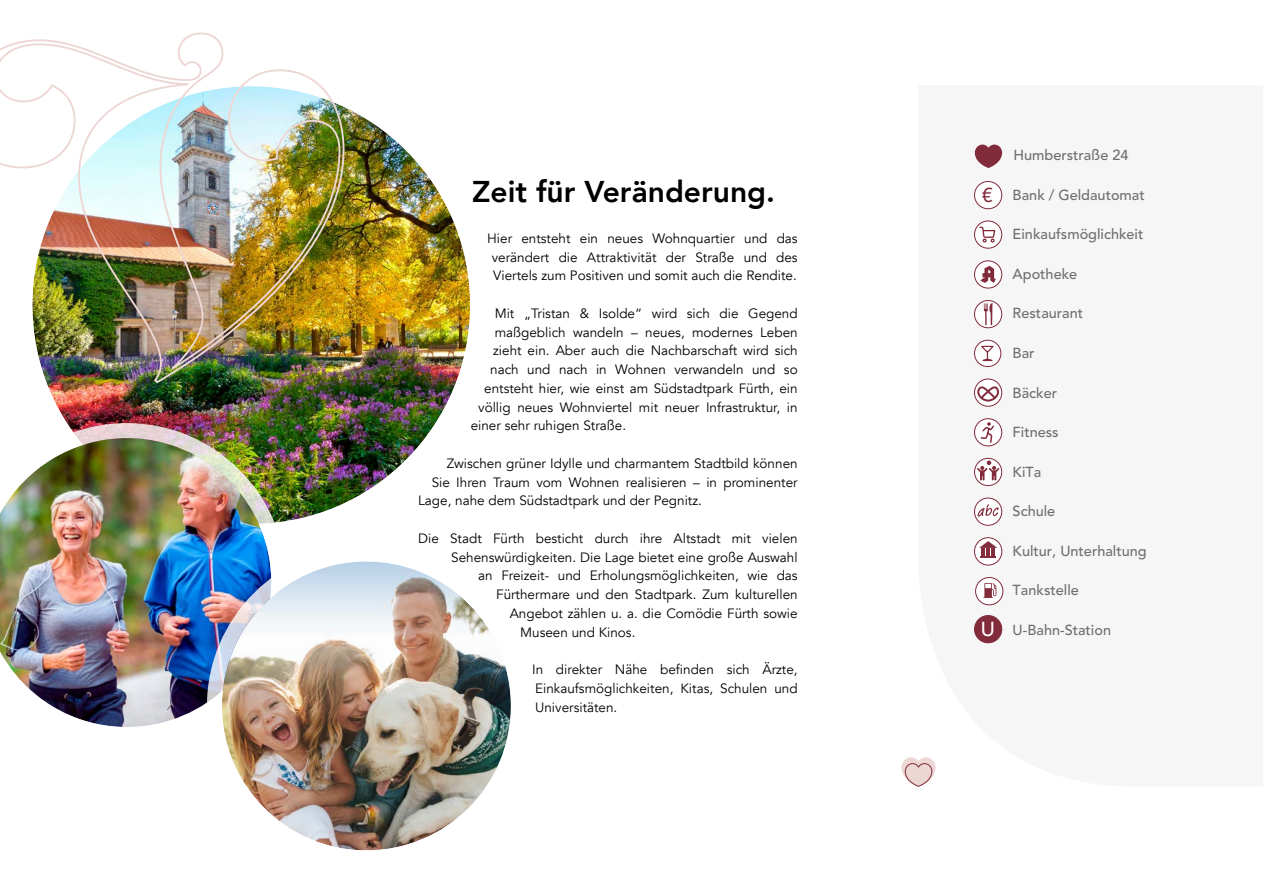
<style>
.page{position:relative;width:1263px;height:893px;background:#fff}
.page>*{position:absolute;margin:0;border:0;box-sizing:border-box;transform-origin:0 0}
.t1{font:800 30px "Avenir";color:#000}
.t2{font:500 20.1px "Avenir LT Std";color:#fff}
.t3{font:500 20.1px "Avenir LT Std";color:#822b3b}
.t4{font:500 14.4px "Avenir LT Std";color:#706f6f}
.t5{font:13.5px/18.8px "Avenir";color:#000;text-align:center}
</style>
<div class="page">
<svg style="left:974px;top:458px;width:28px;height:28px"></svg>
<svg style="left:977px;top:460px;width:22px;height:20px"></svg>
<svg style="left:974px;top:418px;width:28px;height:28px"></svg>
<svg style="left:980px;top:422px;width:15px;height:22px"></svg>
<div style="left:974px;top:498px;width:28px;height:27px;background:#fff;border:1px solid #822b3b;border-radius:50%"></div>
<svg style="left:977px;top:504px;width:22px;height:13px"></svg>
<div style="left:974px;top:615px;width:28px;height:28px;background:#822b3b;border:1px solid #822b3b;border-radius:50%"></div>
<svg style="left:975px;top:577px;width:28px;height:28px"></svg>
<div style="left:975px;top:577px;width:28px;height:28px;border:1px solid #822b3b;border-radius:50%"></div>
<svg style="left:983px;top:583px;width:13px;height:15px"></svg>
<div style="left:974px;top:221px;width:28px;height:27px;background:#fff;border:1px solid #822b3b;border-radius:50%"></div>
<svg style="left:979px;top:227px;width:16px;height:16px"></svg>
<svg style="left:974px;top:300px;width:28px;height:28px"></svg>
<svg style="left:984px;top:303px;width:8px;height:22px"></svg>
<div style="left:974px;top:261px;width:28px;height:27px;background:#fff;border:1px solid #822b3b;border-radius:50%"></div>
<svg style="left:980px;top:266px;width:16px;height:17px"></svg>
<svg style="left:974px;top:379px;width:28px;height:27px"></svg>
<svg style="left:977px;top:386px;width:22px;height:16px"></svg>
<div style="left:974px;top:181px;width:28px;height:28px;background:#fff;border:1px solid #822b3b;border-radius:50%"></div>
<svg style="left:974px;top:340px;width:27px;height:27px"></svg>
<div style="left:974px;top:340px;width:27px;height:27px;border:1px solid #822b3b;border-radius:13px"></div>
<svg style="left:975px;top:345px;width:25px;height:17px"></svg>
<svg style="left:974px;top:538px;width:28px;height:27px"></svg>
<div style="left:974px;top:537px;width:28px;height:28px;border:1px solid #822b3b;border-radius:50%"></div>
<svg style="left:979px;top:541px;width:18px;height:17px"></svg>
<svg style="left:975px;top:145px;width:27px;height:23px"></svg>
<img style="left:32px;top:86px;width:438px;height:438px;border-radius:219px">
<img style="left:0;top:423px;width:286px;height:319px">
<img style="left:222px;top:561px;width:289px;height:289px;border-radius:144px">
<div style="left:207px;top:546px;width:319px;height:319px;border:15px solid #fff;border-radius:50%"></div>
<img style="left:0;top:32px;width:345px;height:352px">
<svg style="left:901px;top:757px;width:35px;height:30px"></svg>
<h1 class="t1" style="left:472px;top:168px;width:304px">Zeit für Veränderung.</h1>
<p class="t5" style="left:487px;top:229px;width:312px">Hier entsteht ein neues Wohnquartier und das verändert die Attraktivität der Straße und des<br>Viertels zum Positiven und somit auch die Rendite.</p>
<p class="t5" style="left:495px;top:304px;width:305px">Mit „Tristan &amp; Isolde“ wird sich die Gegend</p>
<p class="t5" style="left:495px;top:323px;width:305px">maßgeblich wandeln – neues, modernes Leben</p>
<p class="t5" style="left:493px;top:342px;width:306px">zieht ein. Aber auch die Nachbarschaft wird sich</p>
<p class="t5" style="left:490px;top:360px;width:309px">nach und nach in Wohnen verwandeln und so</p>
<p class="t5" style="left:484px;top:379px;width:315px">entsteht hier, wie einst am Südstadtpark Fürth, ein</p>
<p class="t5" style="left:478px;top:398px;width:321px">völlig neues Wohnviertel mit neuer Infrastruktur, in</p>
<p class="t5" style="left:471px;top:417px;width:157px">einer sehr ruhigen Straße.</p>
<p class="t5" style="left:447px;top:454px;width:352px">Zwischen grüner Idylle und charmantem Stadtbild können</p>
<p class="t5" style="left:432px;top:473px;width:368px">Sie Ihren Traum vom Wohnen realisieren – in prominenter</p>
<p class="t5" style="left:418px;top:492px;width:285px">Lage, nahe dem Südstadtpark und der Pegnitz.</p>
<p class="t5" style="left:418px;top:529px;width:381px">Die Stadt Fürth besticht durch ihre Altstadt mit vielen</p>
<p class="t5" style="left:451px;top:548px;width:348px">Sehenswürdigkeiten. Die Lage bietet eine große Auswahl</p>
<p class="t5" style="left:478px;top:567px;width:321px">an Freizeit- und Erholungsmöglichkeiten, wie das</p>
<p class="t5" style="left:496px;top:585px;width:303px">Fürthermare und den Stadtpark. Zum kulturellen</p>
<p class="t5" style="left:510px;top:604px;width:289px">Angebot zählen u. a. die Comödie Fürth sowie</p>
<p class="t5" style="left:520px;top:623px;width:117px">Museen und Kinos.</p>
<p class="t5" style="left:532px;top:660px;width:267px;text-align:justify">In direkter Nähe befinden sich Ärzte, Einkaufsmöglichkeiten, Kitas, Schulen und Universitäten.</p>
<h2 class="t3" style="left:982px;top:184px;width:13px">€</h2>
<h2 class="t2" style="left:981px;top:618px;width:16px">U</h2>
<p class="t4" style="left:1013px;top:147px;width:175px">Richard-Wagner-Straße 44</p>
<p class="t4" style="left:1013px;top:147px;width:116px">Humberstraße 24</p>
<p class="t4" style="left:1013px;top:187px;width:134px">Bank / Geldautomat</p>
<p class="t4" style="left:1013px;top:226px;width:132px">Einkaufsmöglichkeit</p>
<p class="t4" style="left:1013px;top:266px;width:66px">Apotheke</p>
<p class="t4" style="left:1013px;top:305px;width:72px">Restaurant</p>
<p class="t4" style="left:1013px;top:345px;width:23px">Bar</p>
<p class="t4" style="left:1013px;top:384px;width:46px">Bäcker</p>
<p class="t4" style="left:1013px;top:424px;width:48px">Fitness</p>
<p class="t4" style="left:1013px;top:463px;width:30px">KiTa</p>
<p class="t4" style="left:1013px;top:503px;width:44px">Schule</p>
<p class="t4" style="left:1013px;top:542px;width:135px">Kultur, Unterhaltung</p>
<p class="t4" style="left:1013px;top:582px;width:68px">Tankstelle</p>
<p class="t4" style="left:1013px;top:621px;width:100px">U-Bahn-Station</p>
</div>
